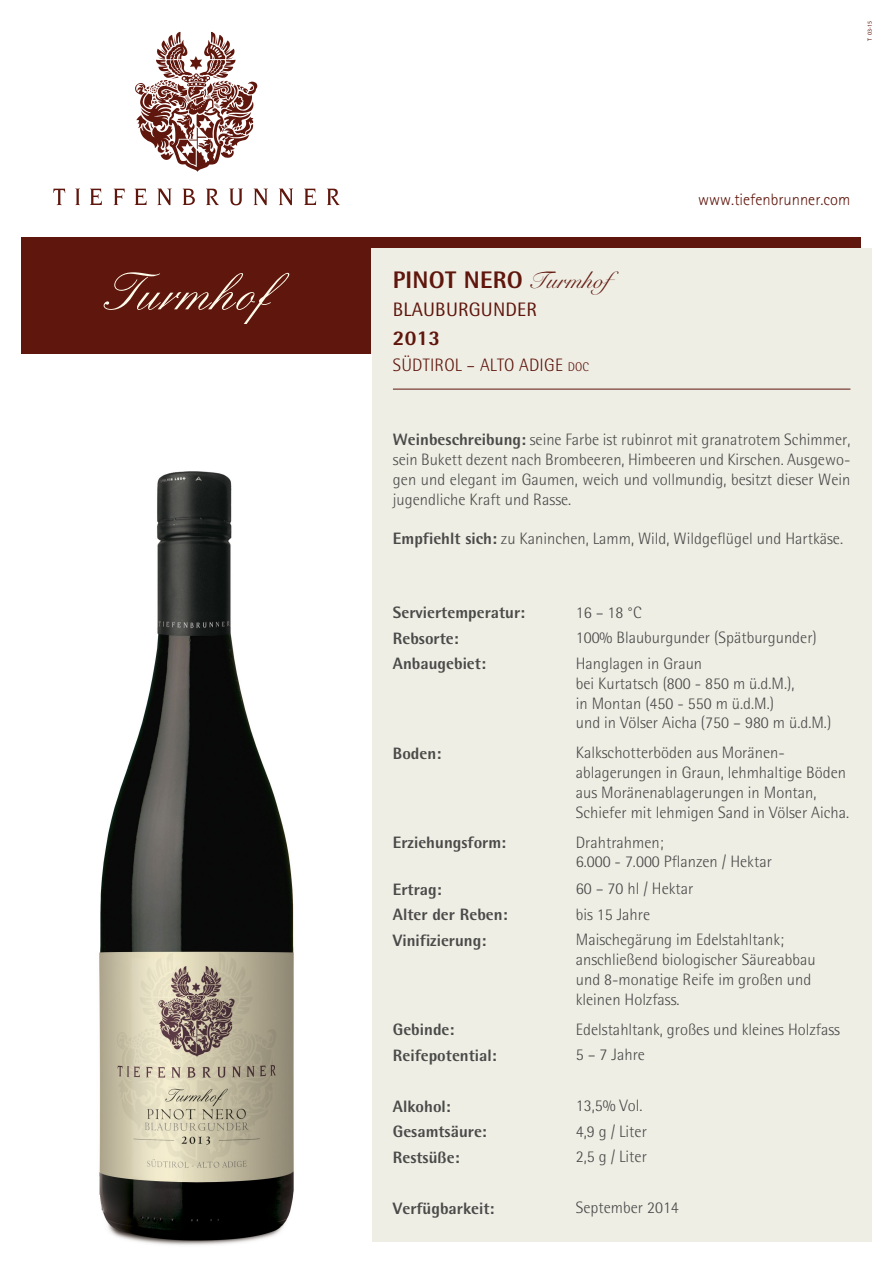
<style>
.page{position:relative;width:893px;height:1263px;background:#fff}
.page>*{position:absolute;margin:0;border:0;box-sizing:border-box;transform-origin:0 0}
.t1{font:800 24px "Rotis Semi Sans";letter-spacing:.01em;color:#5f160c}
.t2{font:800 21px "Rotis Semi Sans";color:#5f160c}
.t3{font:19.5px "Rotis Semi Sans";letter-spacing:.01em;color:#5f160c}
.t4{font:300 18px "Rotis Semi Sans";letter-spacing:.01em;color:#5f160c}
.t5{font:300 16.5px/19.8px "Rotis Semi Sans";color:#4a4a49}
.t6{font:800 16.5px "Rotis Semi Sans";color:#4a4a49}
.t7{font:300 16.5px "Rotis Sans Serif";color:#5f160c}
.t8{font:6px "Myriad Pro";color:#5f160c}
.s1{font-family:"Rose Round Light DTC";font-weight:400}
.s2{font-size:12.6px}
.s3{font-weight:800}
</style>
<div class="page">
<div style="left:21px;top:237px;width:840px;height:117px;background:#5f160c"></div>
<div style="left:372px;top:248px;width:500px;height:994px;background:#efeee5"></div>
<svg style="left:53px;top:188px;width:287px;height:17px"></svg>
<svg style="left:135px;top:32px;width:122px;height:140px"></svg>
<hr style="left:393px;top:389px;width:457px;height:1px;background:#5f160c">
<svg style="left:104px;top:272px;width:185px;height:52px"></svg>
<img style="left:99px;top:471px;width:195px;height:774px">
<p class="t8" style="left:866px;top:41px;width:21px;rotate:-90deg">T 03-15</p>
<h1 class="t1" style="left:393px;top:265px;width:241px">PINOT NERO <span class="s1">Turmhof</span></h1>
<p class="t3" style="left:393px;top:298px;width:146px">BLAUBURGUNDER</p>
<p class="t2" style="left:393px;top:325px;width:49px">2013</p>
<p class="t4" style="left:393px;top:355px;width:198px">SÜDTIROL – ALTO ADIGE <span class="s2">doc</span></p>
<p class="t7" style="left:698px;top:190px;width:154px">www.tiefenbrunner.com</p>
<p class="t5" style="left:393px;top:430px;width:459px;text-align:justify"><span class="s3">Weinbeschreibung:</span> seine Farbe ist rubinrot mit granatrotem Schimmer, sein Bukett dezent nach Brombeeren, Himbeeren und Kirschen. Ausgewo&shy;gen und elegant im Gaumen, weich und vollmundig, besitzt dieser Wein jugendliche Kraft und Rasse.</p>
<p class="t5" style="left:393px;top:529px;width:452px"><span class="s3">Empfiehlt sich:</span> zu Kaninchen, Lamm, Wild, Wildgeflügel und Hartkäse.</p>
<p class="t6" style="left:393px;top:602px;width:134px">Serviertemperatur:</p>
<p class="t5" style="left:576px;top:602px;width:67px">16 – 18 °C</p>
<p class="t6" style="left:393px;top:628px;width:67px">Rebsorte:</p>
<p class="t5" style="left:576px;top:628px;width:243px">100% Blauburgunder (Spätburgunder)</p>
<p class="t6" style="left:393px;top:653px;width:95px">Anbaugebiet:</p>
<p class="t5" style="left:576px;top:653px;width:257px">Hanglagen in Graun<br>bei Kurtatsch (800 - 850 m ü.d.M.),<br>in Montan (450 - 550 m ü.d.M.)<br>und in Völser Aicha (750 – 980 m ü.d.M.)</p>
<p class="t6" style="left:393px;top:743px;width:50px">Boden:</p>
<p class="t5" style="left:576px;top:743px;width:275px">Kalkschotterböden aus Moränen&shy;ablagerungen in Graun, lehmhaltige Böden aus Moränenablagerungen in Montan, Schiefer mit lehmigen Sand in Völser Aicha.</p>
<p class="t6" style="left:393px;top:832px;width:115px">Erziehungsform:</p>
<p class="t5" style="left:576px;top:832px;width:198px">Drahtrahmen;<br>6.000 - 7.000 Pflanzen / Hektar</p>
<p class="t6" style="left:393px;top:879px;width:50px">Ertrag:</p>
<p class="t5" style="left:576px;top:879px;width:119px">60 – 70 hl / Hektar</p>
<p class="t6" style="left:393px;top:904px;width:116px">Alter der Reben:</p>
<p class="t5" style="left:576px;top:904px;width:76px">bis 15 Jahre</p>
<p class="t6" style="left:393px;top:930px;width:95px">Vinifizierung:</p>
<p class="t5" style="left:576px;top:930px;width:241px">Maischegärung im Edelstahltank; anschließend biologischer Säureabbau und 8-monatige Reife im großen und kleinen Holzfass.</p>
<p class="t6" style="left:393px;top:1019px;width:63px">Gebinde:</p>
<p class="t5" style="left:576px;top:1019px;width:266px">Edelstahltank, großes und kleines Holzfass</p>
<p class="t6" style="left:393px;top:1044px;width:105px">Reifepotential:</p>
<p class="t5" style="left:576px;top:1045px;width:71px">5 – 7 Jahre</p>
<p class="t6" style="left:393px;top:1095px;width:59px">Alkohol:</p>
<p class="t5" style="left:576px;top:1096px;width:68px">13,5% Vol.</p>
<p class="t6" style="left:393px;top:1121px;width:95px">Gesamtsäure:</p>
<p class="t5" style="left:576px;top:1121px;width:73px">4,9 g / Liter</p>
<p class="t6" style="left:393px;top:1147px;width:68px">Restsüße:</p>
<p class="t5" style="left:576px;top:1147px;width:73px">2,5 g / Liter</p>
<p class="t6" style="left:393px;top:1198px;width:103px">Verfügbarkeit:</p>
<p class="t5" style="left:576px;top:1198px;width:105px">September 2014</p>
</div>
